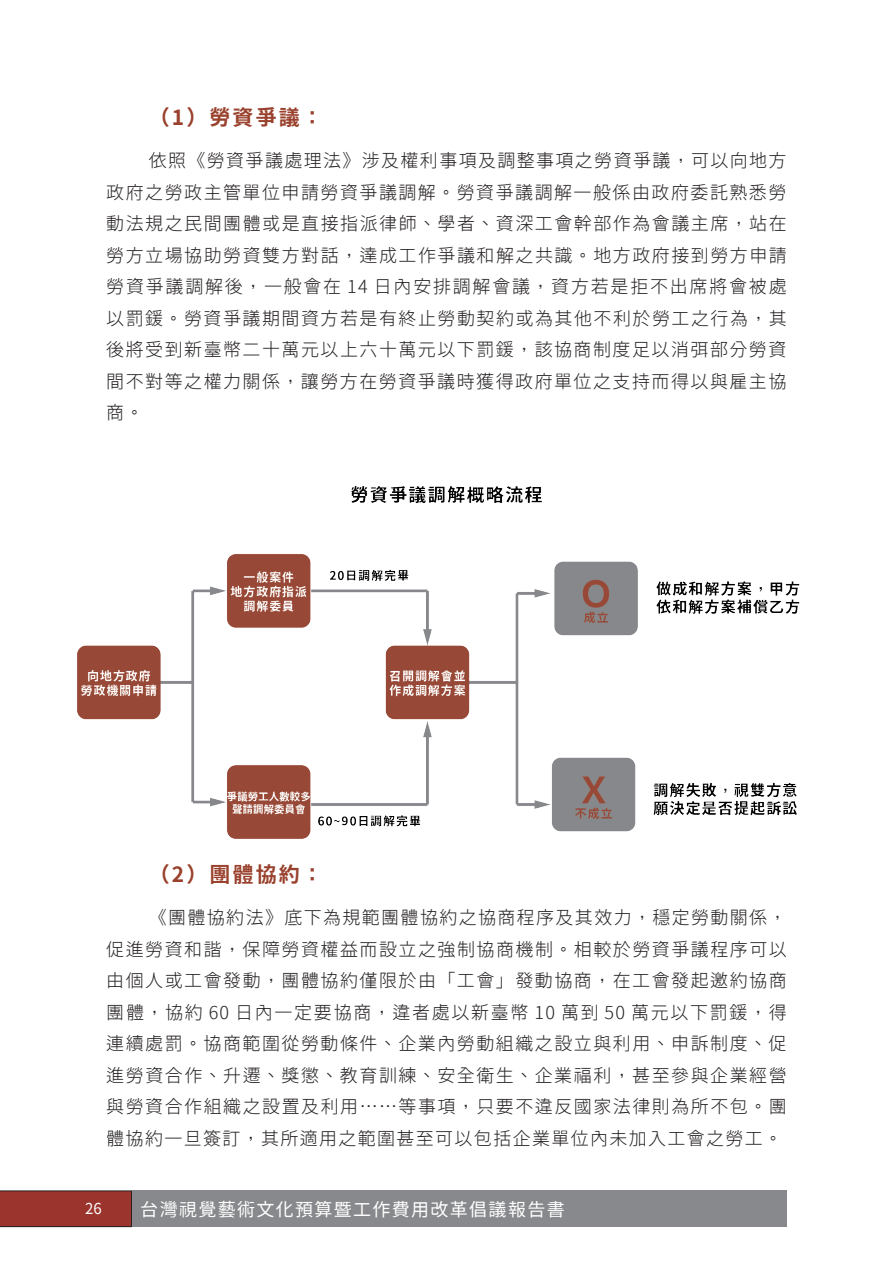
<style>
.page{position:relative;width:893px;height:1263px;background:#fff}
.page>*{position:absolute;margin:0;border:0;box-sizing:border-box;transform-origin:0 0}
.t1{font:700 21px "Taipei Sans TC Beta";letter-spacing:.1em;color:#99412d}
.t2{font:300 18px/31.5px "Taipei Sans TC Beta";letter-spacing:.08em;color:#231f20;text-align:justify}
.t3{font:18px "Taipei Sans TC Beta";letter-spacing:.075em;color:#fff}
.t4{font:15px "Taipei Sans TC Beta";color:#fff}
</style>
<div class="page">
<div style="left:0;top:1191px;width:132px;height:36px;background:#9b342c"></div>
<div style="left:132px;top:1191px;width:655px;height:36px;background:#88898c"></div>
<img style="left:77px;top:486px;width:723px;height:353px">
<p class="t1" style="left:149px;top:105px;width:176px">（1）勞資爭議：</p>
<p class="t2" style="left:106px;top:145px;width:682px;text-indent:43px">依照《勞資爭議處理法》涉及權利事項及調整事項之勞資爭議，可以向地方政府之勞政主管單位申請勞資爭議調解。勞資爭議調解一般係由政府委託熟悉勞動法規之民間團體或是直接指派律師、學者、資深工會幹部作為會議主席，站在勞方立場協助勞資雙方對話，達成工作爭議和解之共識。地方政府接到勞方申請勞資爭議調解後，一般會在 14 日內安排調解會議，資方若是拒不出席將會被處以罰鍰。勞資爭議期間資方若是有終止勞動契約或為其他不利於勞工之行為，其後將受到新臺幣二十萬元以上六十萬元以下罰鍰，該協商制度足以消弭部分勞資間不對等之權力關係，讓勞方在勞資爭議時獲得政府單位之支持而得以與雇主協商。</p>
<p class="t1" style="left:149px;top:862px;width:176px">（2）團體協約：</p>
<p class="t2" style="left:106px;top:902px;width:682px;text-indent:43px">《團體協約法》底下為規範團體協約之協商程序及其效力，穩定勞動關係，促進勞資和諧，保障勞資權益而設立之強制協商機制。相較於勞資爭議程序可以由個人或工會發動，團體協約僅限於由「工會」發動協商，在工會發起邀約協商團體，協約 60 日內一定要協商，違者處以新臺幣 10 萬到 50 萬元以下罰鍰，得連續處罰。協商範圍從勞動條件、企業內勞動組織之設立與利用、申訴制度、促進勞資合作、升遷、獎懲、教育訓練、安全衛生、企業福利，甚至參與企業經營與勞資合作組織之設置及利用……等事項，只要不違反國家法律則為所不包。團體協約一旦簽訂，其所適用之範圍甚至可以包括企業單位內未加入工會之勞工。</p>
<p class="t4" style="left:85px;top:1200px;width:18px">26</p>
<p class="t3" style="left:140px;top:1199px;width:426px">台灣視覺藝術文化預算暨工作費用改革倡議報告書</p>
</div>
